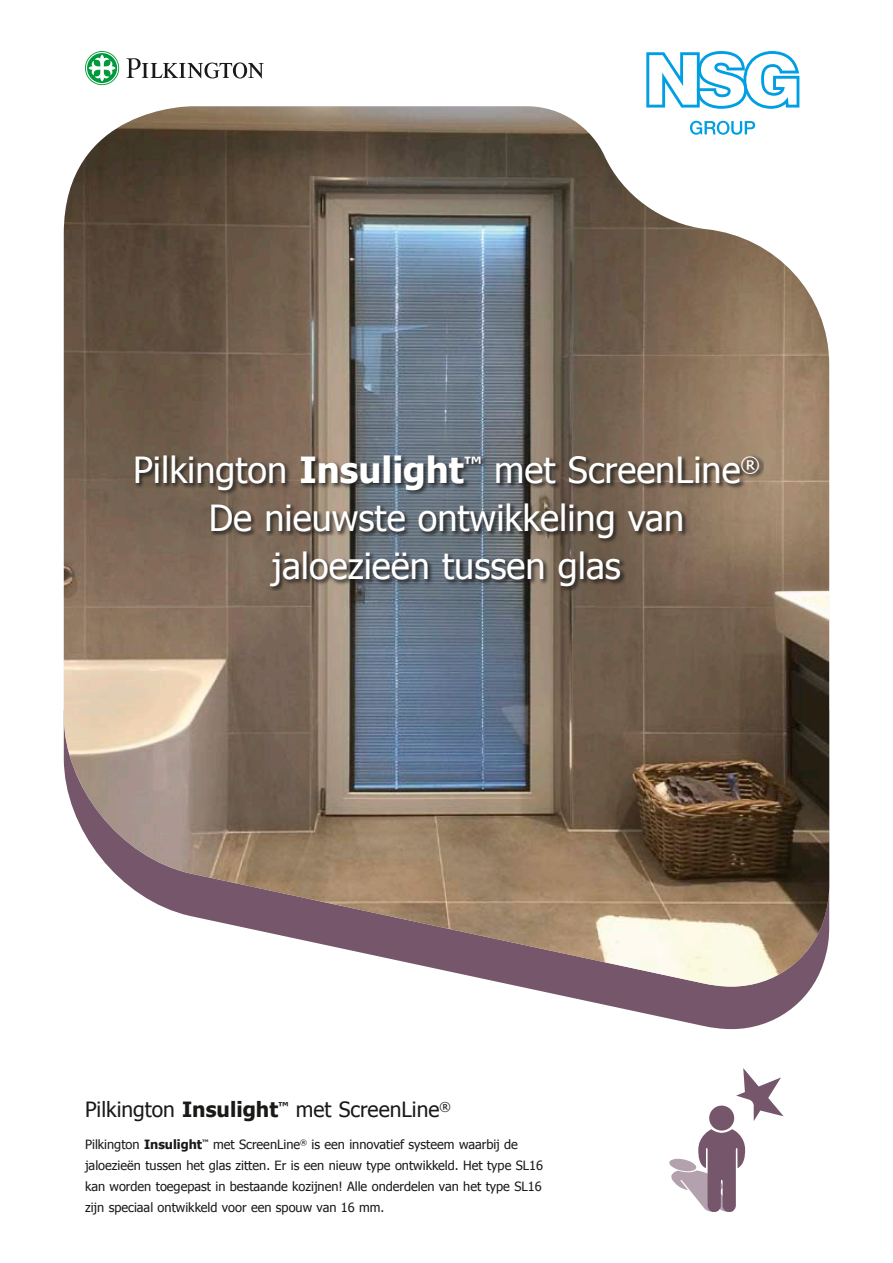
<style>
.page{position:relative;width:893px;height:1263px;background:#fff}
.page>*{position:absolute;margin:0;border:0;box-sizing:border-box;transform-origin:0 0}
.t1{font:36px/48px "Tahoma";color:#fff;text-align:center}
.t2{font:21px "Tahoma";color:#191918}
.t3{font:12.75px/21px "Tahoma";color:#191918}
.s1{font-weight:700}
</style>
<div class="page">
<svg style="left:517px;top:986px;width:296px;height:43px;fill:#75566b"></svg>
<svg style="left:85px;top:51px;width:34px;height:34px"></svg>
<svg style="left:86px;top:52px;width:32px;height:32px"></svg>
<svg style="left:87px;top:53px;width:30px;height:30px"></svg>
<svg style="left:88px;top:54px;width:28px;height:28px"></svg>
<svg style="left:126px;top:58px;width:138px;height:21px"></svg>
<svg style="left:646px;top:51px;width:153px;height:55px"></svg>
<svg style="left:736px;top:1068px;width:48px;height:53px"></svg>
<svg style="left:669px;top:1129px;width:76px;height:83px"></svg>
<div style="left:709px;top:1105px;width:25px;height:25px;background:#75566b;border-radius:50%"></div>
<img style="left:64px;top:106px;width:765px;height:880px">
<div style="left:132px;top:453px;width:632px;height:138px;background:#191918;opacity:.7"></div>
<h1 class="t1" style="left:133px;top:445px;width:628px">Pilkington <span class="s1">Insulight</span><sup>™</sup> met ScreenLine<sup>®<br></sup>De nieuwste ontwikkeling van jaloezieën tussen glas</h1>
<h2 class="t2" style="left:85px;top:1096px;width:367px">Pilkington <span class="s1">Insulight</span><sup>™</sup> met ScreenLine<sup>®</sup></h2>
<p class="t3" style="left:85px;top:1133px;width:460px">Pilkington <span class="s1">Insulight</span><sup>™</sup> met ScreenLine<sup>®</sup> is een innovatief systeem waarbij de jaloezieën tussen het glas zitten. Er is een nieuw type ontwikkeld. Het type SL16 kan worden toegepast in bestaande kozijnen! Alle onderdelen van het type SL16 zijn speciaal ontwikkeld voor een spouw van 16 mm.</p>
</div>
